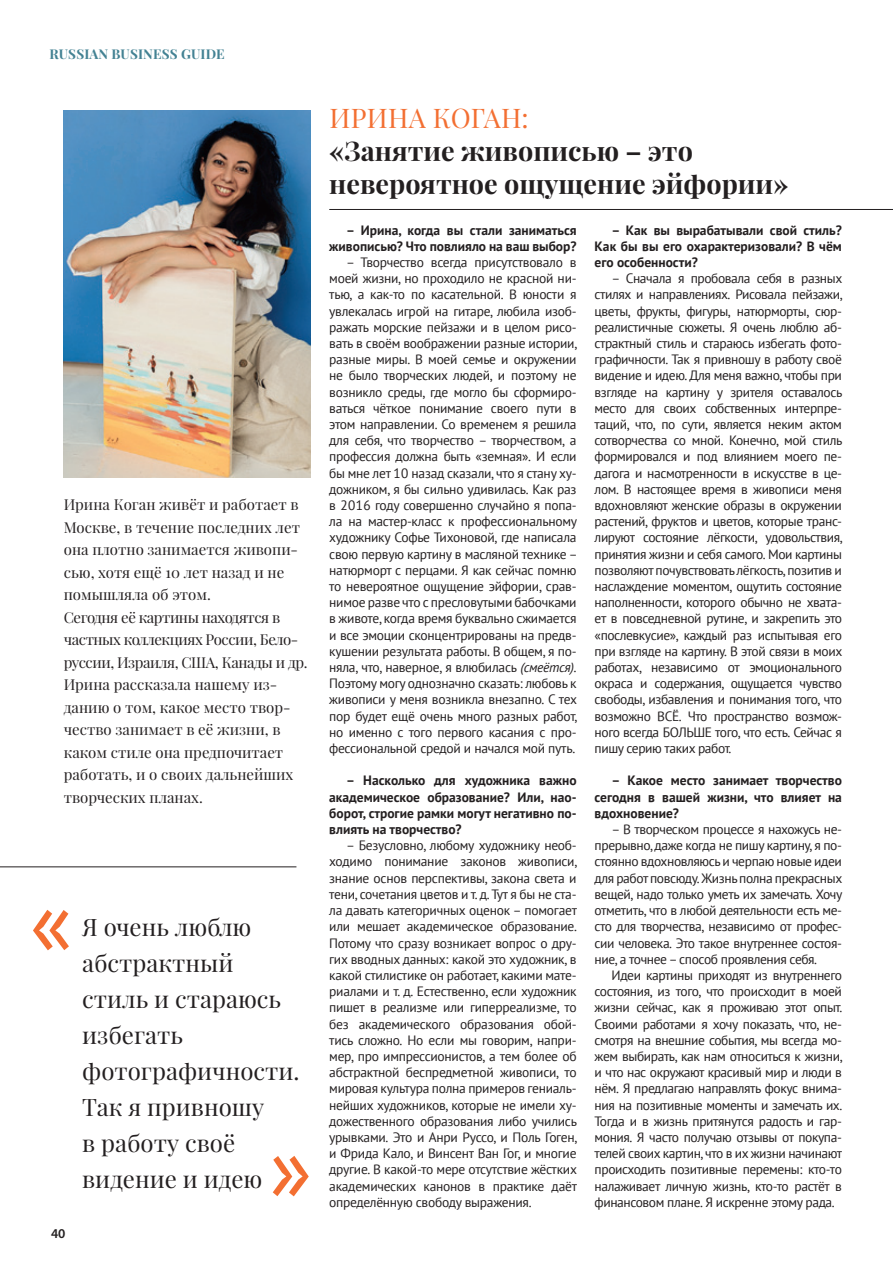
<style>
.page{position:relative;width:893px;height:1263px;background:#fff}
.page>*{position:absolute;margin:0;border:0;box-sizing:border-box;transform-origin:0 0}
.t1{font:90px "PT Sans";color:#f36f32}
.t2{font:700 27px/33px "Playfair Display";color:#231f20}
.t3{font:27px "Playfair Display";letter-spacing:.01em;color:#f36f32}
.t4{font:24px/36px "Playfair Display";color:#231f20}
.t5{font:15px/22.5px "Playfair Display";color:#231f20}
.t6{font:15px/22.5px "Playfair Display";letter-spacing:-.03em;color:#231f20}
.t7{font:13.5px/16.2px "PT Sans";letter-spacing:-.03em;color:#231f20;text-align:justify}
.t8{font:700 13.5px/16.2px "PT Sans";color:#231f20;text-align:justify}
.t9{font:700 13.5px "Playfair Display";letter-spacing:.01em;color:#438293}
.t10{font:600 13.5px "Myriad Pro";color:#231f20}
.s1{font-style:italic}
</style>
<div class="page">
<img style="left:64px;top:111px;width:247px;height:367px">
<hr style="left:0;top:866px;width:296px;height:1px;background:#231f20">
<hr style="left:329px;top:209px;width:564px;height:1px;background:#231f20">
<p class="t9" style="left:49px;top:45px;width:177px">RUSSIAN BUSINESS GUIDE</p>
<p class="t5" style="left:64px;top:493px;width:238px">Ирина Коган живёт и работает в<br>Москве, в течение последних лет она плотно занимается живопи&shy;сью, хотя ещё 10 лет назад и не помышляла об этом.</p>
<p class="t6" style="left:64px;top:606px;width:245px">Сегодня её картины находятся в частных коллекциях России, Бело&shy;руссии, Израиля, США, Канады и др.</p>
<p class="t5" style="left:64px;top:673px;width:231px">Ирина рассказала нашему из&shy;данию о том, какое место твор&shy;чество занимает в её жизни, в каком стиле она предпочитает работать, и о своих дальнейших творческих планах.</p>
<p class="t1" style="left:29px;top:864px;width:45px">«</p>
<p class="t4" style="left:82px;top:909px;width:219px">Я очень люблю абстрактный стиль и стараюсь избегать фотографичности.<br>Так я привношу<br>в работу своё видение и идею</p>
<p class="t10" style="left:51px;top:1224px;width:16px">40</p>
<p class="t3" style="left:330px;top:101px;width:201px">ИРИНА КОГАН:</p>
<p class="t2" style="left:329px;top:134px;width:461px">«Занятие живописью – это невероятное ощущение эйфории»</p>
<p class="t8" style="left:329px;top:221px;width:249px;text-align:right">– Ирина, когда вы стали заниматься живописью? Что повлияло на ваш выбор?</p>
<p class="t7" style="left:329px;top:254px;width:250px;text-indent:17px">– Творчество всегда присутствовало в моей жизни, но проходило не красной ни&shy;тью, а как-то по касательной. В юности я увлекалась игрой на гитаре, любила изоб&shy;ражать морские пейзажи и в целом рисо&shy;вать в своём воображении разные истории, разные миры. В моей семье и окружении не было творческих людей, и поэтому не возникло среды, где могло бы сформиро&shy;ваться чёткое понимание своего пути в этом направлении. Со временем я решила для себя, что творчество – творчеством, а профессия должна быть «земная». И если бы мне лет 10 назад сказали, что я стану ху&shy;дожником, я бы сильно удивилась. Как раз в 2016 году совершенно случайно я попа&shy;ла на мастер-класс к профессиональному художнику Софье Тихоновой, где написала свою первую картину в масляной технике – натюрморт с перцами. Я как сейчас помню то невероятное ощущение эйфории, срав&shy;нимое разве что с пресловутыми бабочками в животе, когда время буквально сжимается и все эмоции сконцентрированы на предв&shy;кушении результата работы. В общем, я по&shy;няла, что, наверное, я влюбилась <span class="s1">(смеётся).<br></span>Поэтому могу однозначно сказать: любовь к живописи у меня возникла внезапно. С тех пор будет ещё очень много разных работ, но именно с того первого касания с про&shy;фессиональной средой и начался мой путь.</p>
<p class="t8" style="left:329px;top:772px;width:249px;text-indent:17px">– Насколько для художника важно академическое образование? Или, нао&shy;борот, строгие рамки могут негативно по&shy;влиять на творчество?</p>
<p class="t7" style="left:329px;top:837px;width:249px;text-indent:17px">– Безусловно, любому художнику необ&shy;ходимо понимание законов живописи, знание основ перспективы, закона света и тени, сочетания цветов и т. д. Тут я бы не ста&shy;ла давать категоричных оценок – помогает или мешает академическое образование.<br>Потому что сразу возникает вопрос о дру&shy;гих вводных данных: какой это художник, в какой стилистике он работает, какими мате&shy;риалами и т. д. Естественно, если художник пишет в реализме или гиперреализме, то без академического образования обой&shy;тись сложно. Но если мы говорим, напри&shy;мер, про импрессионистов, а тем более об абстрактной беспредметной живописи, то мировая культура полна примеров гениаль&shy;нейших художников, которые не имели ху&shy;дожественного образования либо учились урывками. Это и Анри Руссо, и Поль Гоген, и Фрида Кало, и Винсент Ван Гог, и многие другие. В какой-то мере отсутствие жёстких академических канонов в практике даёт определённую свободу выражения.</p>
<p class="t8" style="left:595px;top:221px;width:249px;text-indent:17px">– Как вы вырабатывали свой стиль?<br>Как бы вы его охарактеризовали? В чём его особенности?</p>
<p class="t7" style="left:595px;top:270px;width:249px;text-indent:17px">– Сначала я пробовала себя в разных стилях и направлениях. Рисовала пейзажи, цветы, фрукты, фигуры, натюрморты, сюр&shy;реалистичные сюжеты. Я очень люблю аб&shy;страктный стиль и стараюсь избегать фото&shy;графичности. Так я привношу в работу своё видение и идею. Для меня важно, чтобы при взгляде на картину у зрителя оставалось место для своих собственных интерпре&shy;таций, что, по сути, является неким актом сотворчества со мной. Конечно, мой стиль формировался и под влиянием моего пе&shy;дагога и насмотренности в искусстве в це&shy;лом. В настоящее время в живописи меня вдохновляют женские образы в окружении растений, фруктов и цветов, которые транс&shy;лируют состояние лёгкости, удовольствия, принятия жизни и себя самого. Мои картины позволяют почувствовать лёгкость, позитив и наслаждение моментом, ощутить состояние наполненности, которого обычно не хвата&shy;ет в повседневной рутине, и закрепить это «послевкусие», каждый раз испытывая его при взгляде на картину. В этой связи в моих работах, независимо от эмоционального окраса и содержания, ощущается чувство свободы, избавления и понимания того, что возможно ВСË. Что пространство возмож&shy;ного всегда БОЛЬШЕ того, что есть. Сейчас я пишу серию таких работ.</p>
<p class="t8" style="left:595px;top:772px;width:249px;text-indent:17px">– Какое место занимает творчество сегодня в вашей жизни, что влияет на вдохновение?</p>
<p class="t7" style="left:595px;top:821px;width:249px;text-indent:17px">– В творческом процессе я нахожусь не&shy;прерывно, даже когда не пишу картину, я по&shy;стоянно вдохновляюсь и черпаю новые идеи для работ повсюду. Жизнь полна прекрасных вещей, надо только уметь их замечать. Хочу отметить, что в любой деятельности есть ме&shy;сто для творчества, независимо от профес&shy;сии человека. Это такое внутреннее состоя&shy;ние, а точнее – способ проявления себя.</p>
<p class="t7" style="left:595px;top:967px;width:249px;text-indent:17px">Идеи картины приходят из внутреннего состояния, из того, что происходит в моей жизни сейчас, как я проживаю этот опыт.<br>Своими работами я хочу показать, что, не&shy;смотря на внешние события, мы всегда мо&shy;жем выбирать, как нам относиться к жизни, и что нас окружают красивый мир и люди в нём. Я предлагаю направлять фокус внима&shy;ния на позитивные моменты и замечать их.<br>Тогда и в жизнь притянутся радость и гар&shy;мония. Я часто получаю отзывы от покупа&shy;телей своих картин, что в их жизни начинают происходить позитивные перемены: кто-то налаживает личную жизнь, кто-то растёт в финансовом плане. Я искренне этому рада.</p>
</div>
